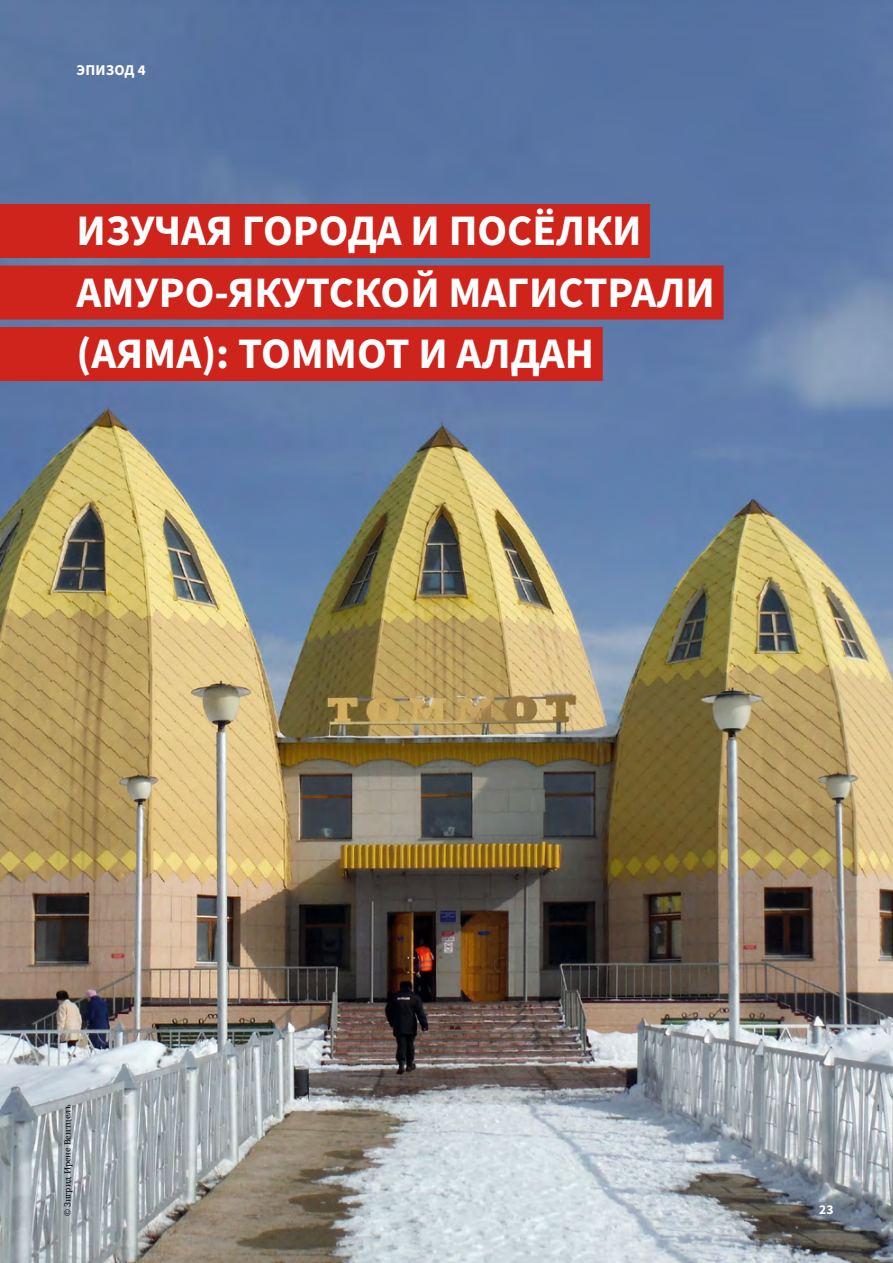
<style>
.page{position:relative;width:893px;height:1263px;background:#fff}
.page>*{position:absolute;margin:0;border:0;box-sizing:border-box;transform-origin:0 0}
.t1{font:700 43.5px/61.5px "Source Sans Pro";color:#fff}
.t2{font:700 15px "Source Sans Pro";letter-spacing:.01em;color:#fff}
.t3{font:700 13.5px "Source Sans Pro";color:#fff}
.t4{font:9px "Source Serif Pro";color:#000}
</style>
<div class="page">
<img style="left:0;top:0;width:893px;height:1263px">
<div style="left:0;top:204px;width:650px;height:54px;background:#ce241c"></div>
<div style="left:0;top:265px;width:723px;height:54px;background:#ce241c"></div>
<div style="left:0;top:327px;width:603px;height:54px;background:#ce241c"></div>
<p class="t2" style="left:77px;top:60px;width:71px">ЭПИЗОД 4</p>
<p class="t1" style="left:77px;top:199px;width:640px">ИЗУЧАЯ ГОРОДА И ПОСЁЛКИ<br>АМУРО-ЯКУТСКОЙ МАГИСТРАЛИ (АЯМА): ТОММОТ И АЛДАН</p>
<p class="t4" style="left:61px;top:1216px;width:113px;rotate:-90deg">© Зигрид Ирене Вентцель</p>
<p class="t3" style="left:819px;top:1200px;width:16px">23</p>
</div>
